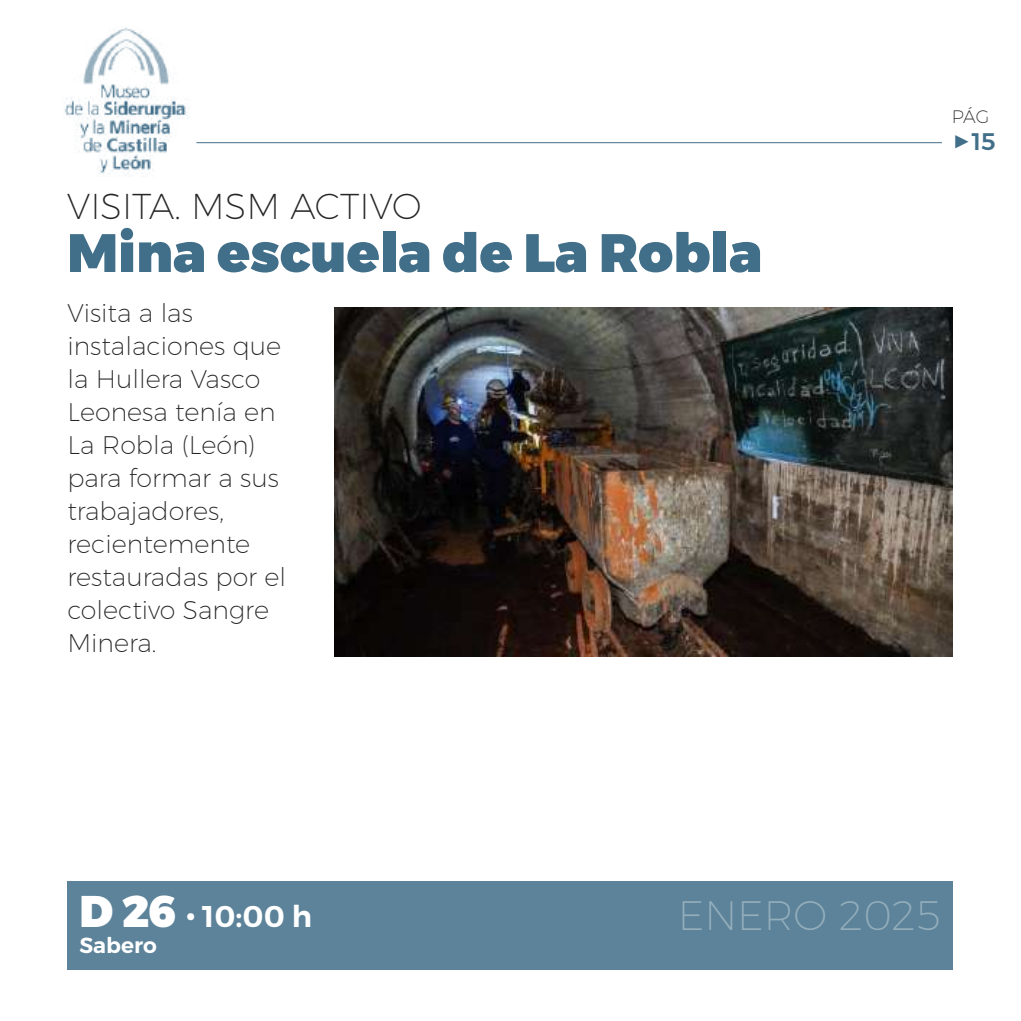
<style>
.page{position:relative;width:1021px;height:1021px;background:#fff}
.page>*{position:absolute;margin:0;border:0;box-sizing:border-box;transform-origin:0 0}
.t1{font:900 54px "Montserrat";color:#416f89}
.t2{font:200 41.1px "Montserrat";color:#93adbb}
.t3{font:200 36px "Montserrat";color:#272526}
.t4{font:600 30px "Montserrat";color:#fff}
.t5{font:200 25.5px/33px "Montserrat";color:#272526}
.t6{font:500 24px "Montserrat";color:#416f89}
.t7{font:600 21.6px "Montserrat";color:#fff}
.t8{font:200 18px "Montserrat";color:#272526}
.s1{font-weight:800;font-size:31.2px}
.s2{font-weight:900;font-size:44.4px}
</style>
<div class="page">
<img style="left:64px;top:27px;width:124px;height:150px">
<div style="left:67px;top:881px;width:885px;height:88px;background:#5c8399"></div>
<img style="left:334px;top:307px;width:618px;height:349px">
<hr style="left:196px;top:142px;width:745px;height:1px;background:#416f89">
<h3 class="t3" style="left:67px;top:192px;width:355px">VISITA. MSM ACTIVO</h3>
<h1 class="t1" style="left:67px;top:232px;width:696px">Mina escuela de La Robla</h1>
<p class="t5" style="left:67px;top:298px;width:220px">Visita a las instalaciones que la Hullera Vasco<br>Leonesa tenía en<br>La Robla (León) para formar a sus trabajadores, recientemente restauradas por el colectivo Sangre<br>Minera.</p>
<p class="t8" style="left:951px;top:110px;width:39px">PÁG</p>
<p class="t6" style="left:951px;top:132px;width:46px"><span class="s1">▶</span>15</p>
<p class="t4" style="left:79px;top:905px;width:234px"><span class="s2">D 26</span> • 10:00 h</p>
<h2 class="t2" style="left:677px;top:899px;width:264px">ENERO 2025</h2>
<p class="t7" style="left:79px;top:937px;width:79px">Sabero</p>
</div>
